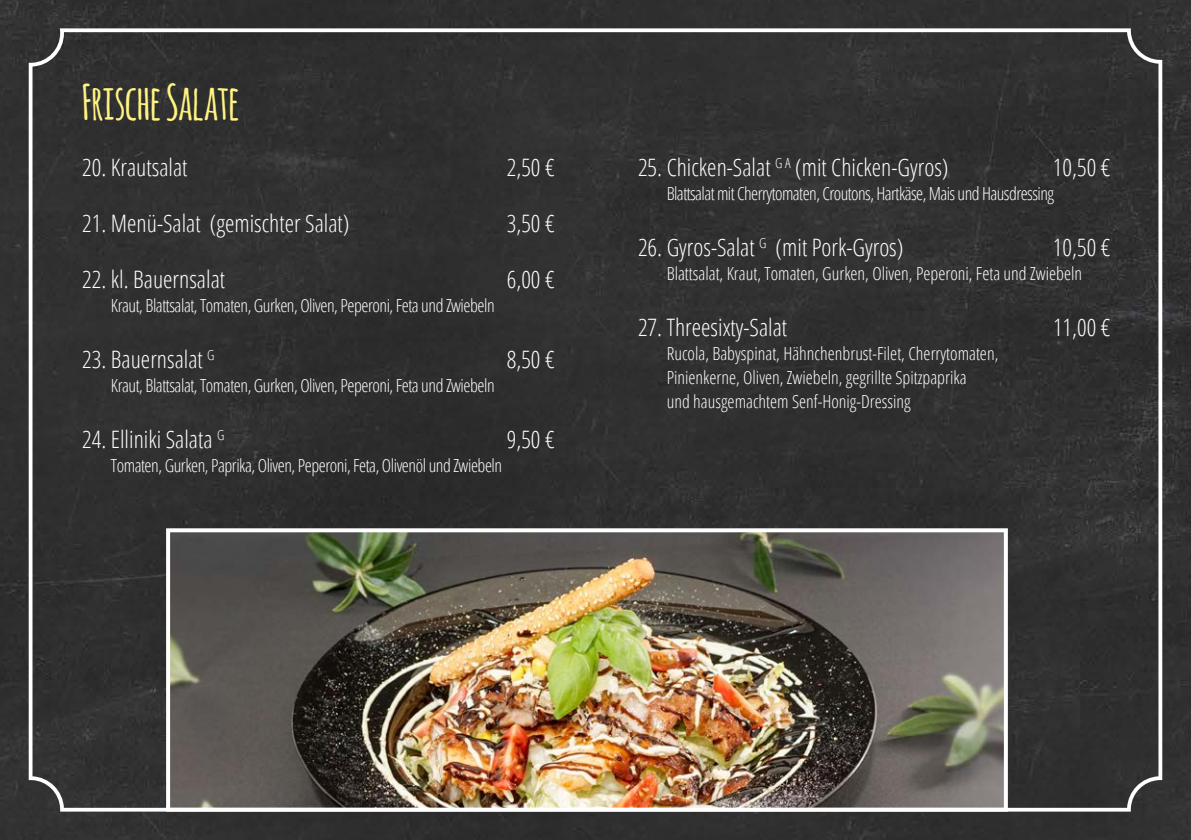
<style>
.page{position:relative;width:1191px;height:840px;background:#fff}
.page>*{position:absolute;margin:0;border:0;box-sizing:border-box;transform-origin:0 0}
.t1{font:700 48px "Amatic";color:#fff482}
.t2{font:300 condensed 24px "Open Sans";color:#fff}
.t3{font:300 condensed 18px "Open Sans";letter-spacing:-.025em;color:#fff}
.t4{font:300 condensed 18px/24px "Open Sans";color:#fff}
</style>
<div class="page">
<div style="left:0;top:0;width:1191px;height:839px;background:#303030"></div>
<div style="left:29px;top:28px;width:1133px;height:783px;background:#303030"></div>
<img style="left:171px;top:533px;width:832px;height:273px">
<div style="left:166px;top:528px;width:842px;height:283px;border:4px solid #fff"></div>
<h1 class="t1" style="left:82px;top:68px;width:158px">Frische Salate</h1>
<h2 class="t2" style="left:82px;top:151px;width:107px">20. Krautsalat</h2>
<h2 class="t2" style="left:507px;top:151px;width:49px">2,50 €</h2>
<h2 class="t2" style="left:82px;top:207px;width:269px">21. Menü-Salat (gemischter Salat)</h2>
<h2 class="t2" style="left:507px;top:207px;width:49px">3,50 €</h2>
<h2 class="t2" style="left:82px;top:263px;width:144px">22. kl. Bauernsalat</h2>
<h2 class="t2" style="left:507px;top:263px;width:49px">6,00 €</h2>
<p class="t3" style="left:111px;top:293px;width:385px">Kraut, Blattsalat, Tomaten, Gurken, Oliven, Peperoni, Feta und Zwiebeln</p>
<h2 class="t2" style="left:82px;top:343px;width:134px">23. Bauernsalat <sup>G</sup></h2>
<h2 class="t2" style="left:507px;top:343px;width:49px">8,50 €</h2>
<p class="t3" style="left:111px;top:373px;width:385px">Kraut, Blattsalat, Tomaten, Gurken, Oliven, Peperoni, Feta und Zwiebeln</p>
<h2 class="t2" style="left:82px;top:423px;width:144px">24. Elliniki Salata <sup>G</sup></h2>
<h2 class="t2" style="left:507px;top:423px;width:49px">9,50 €</h2>
<p class="t3" style="left:111px;top:453px;width:393px">Tomaten, Gurken, Paprika, Oliven, Peperoni, Feta, Olivenöl und Zwiebeln</p>
<h2 class="t2" style="left:638px;top:151px;width:312px">25. Chicken-Salat <sup>G</sup> <sup>A</sup> (mit Chicken-Gyros)</h2>
<h2 class="t2" style="left:1053px;top:151px;width:59px">10,50 €</h2>
<p class="t3" style="left:666px;top:181px;width:389px">Blattsalat mit Cherrytomaten, Croutons, Hartkäse, Mais und Hausdressing</p>
<h2 class="t2" style="left:638px;top:231px;width:267px">26. Gyros-Salat <sup>G</sup> (mit Pork-Gyros)</h2>
<h2 class="t2" style="left:1053px;top:231px;width:59px">10,50 €</h2>
<p class="t4" style="left:666px;top:261px;width:417px">Blattsalat, Kraut, Tomaten, Gurken, Oliven, Peperoni, Feta und Zwiebeln</p>
<h2 class="t2" style="left:638px;top:311px;width:151px">27. Threesixty-Salat</h2>
<h2 class="t2" style="left:1053px;top:311px;width:59px">11,00 €</h2>
<p class="t4" style="left:666px;top:341px;width:333px">Rucola, Babyspinat, Hähnchenbrust-Filet, Cherrytomaten,<br>Pinienkerne, Oliven, Zwiebeln, gegrillte Spitzpaprika<br>und hausgemachtem Senf-Honig-Dressing</p>
</div>
